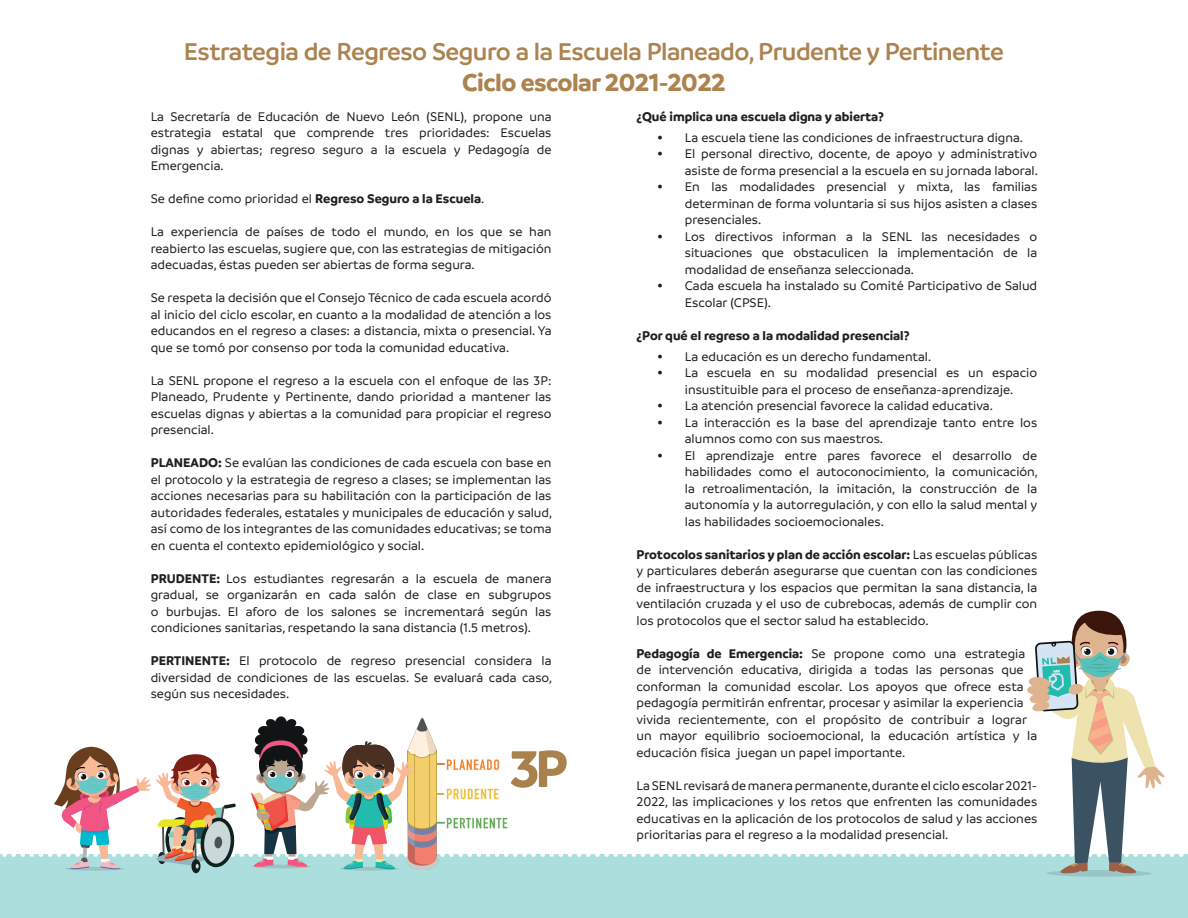
<style>
.page{position:relative;width:1188px;height:918px;background:#fff}
.page>*{position:absolute;margin:0;border:0;box-sizing:border-box;transform-origin:0 0}
.t1{font:700 55.35px "Branding SF";color:#a9814d}
.t2{font:600 26.1px "Branding SF";letter-spacing:-.02em;color:#ac834f}
.t3{font:700 26.1px "Branding SF";letter-spacing:-.02em;color:#ac834f}
.t4{font:500 13.5px/16.5px "Branding SF";color:#231f20;text-align:justify}
.t5{font:700 13.5px "Branding SF";color:#231f20}
.s1{font-weight:700}
.s2{font-family:"Times";font-weight:400}
</style>
<div class="page">
<div style="left:0;top:855px;width:1188px;height:63px;background:#addede"></div>
<div style="left:1046px;top:870px;width:106px;height:7px;background:#9ac5c5;border-radius:50%"></div>
<svg style="left:0;top:610px;width:1188px;height:264px"></svg>
<img style="left:446px;top:753px;width:74px;height:80px">
<h2 class="t2" style="left:184px;top:37px;width:822px">Estrategia de Regreso Seguro a la Escuela Planeado, Prudente y Pertinente</h2>
<h2 class="t3" style="left:462px;top:68px;width:265px">Ciclo escolar 2021-2022</h2>
<p class="t4" style="left:151px;top:108px;width:402px">La Secretaría de Educación de Nuevo León (SENL), propone una estrategia estatal que comprende tres prioridades: Escuelas dignas y abiertas; regreso seguro a la escuela y Pedagogía de Emergencia.</p>
<p class="t4" style="left:151px;top:191px;width:335px">Se define como prioridad el <span class="s1">Regreso Seguro a la Escuela</span>.</p>
<p class="t4" style="left:151px;top:224px;width:402px">La experiencia de países de todo el mundo, en los que se han reabierto las escuelas, sugiere que, con las estrategias de mitigación adecuadas, éstas pueden ser abiertas de forma segura.</p>
<p class="t4" style="left:151px;top:290px;width:402px">Se respeta la decisión que el Consejo Técnico de cada escuela acordó al inicio del ciclo escolar, en cuanto a la modalidad de atención a los educandos en el regreso a clases: a distancia, mixta o presencial. Ya que se tomó por consenso por toda la comunidad educativa.</p>
<p class="t4" style="left:151px;top:372px;width:402px">La SENL propone el regreso a la escuela con el enfoque de las 3P:<br>Planeado, Prudente y Pertinente, dando prioridad a mantener las escuelas dignas y abiertas a la comunidad para propiciar el regreso presencial.</p>
<p class="t4" style="left:151px;top:455px;width:403px"><span class="s1">PLANEADO:</span> Se evalúan las condiciones de cada escuela con base en el protocolo y la estrategia de regreso a clases; se implementan las acciones necesarias para su habilitación con la participación de las autoridades federales, estatales y municipales de educación y salud, así como de los integrantes de las comunidades educativas; se toma en cuenta el contexto epidemiológico y social.</p>
<p class="t4" style="left:151px;top:570px;width:402px"><span class="s1">PRUDENTE:</span> Los estudiantes regresarán a la escuela de manera gradual, se organizarán en cada salón de clase en subgrupos o burbujas. El aforo de los salones se incrementará según las condiciones sanitarias, respetando la sana distancia (1.5 metros).</p>
<p class="t4" style="left:151px;top:653px;width:403px"><span class="s1">PERTINENTE:</span> El protocolo de regreso presencial considera la diversidad de condiciones de las escuelas. Se evaluará cada caso, según sus necesidades.</p>
<h1 class="t1" style="left:509px;top:737px;width:60px">3P</h1>
<p class="t5" style="left:637px;top:109px;width:249px">¿Qué implica una escuela digna y abierta?</p>
<p class="t4" style="left:658px;top:129px;width:367px"><span class="s2">•</span> La escuela tiene las condiciones de infraestructura digna.</p>
<p class="t4" style="left:658px;top:146px;width:382px;text-align:right"><span class="s2">•</span> El personal directivo, docente, de apoyo y administrativo asiste de forma presencial a la escuela en su jornada laboral.</p>
<p class="t4" style="left:685px;top:179px;width:354px;text-indent:-27px"><span class="s2">•</span> En las modalidades presencial y mixta, las familias determinan de forma voluntaria si sus hijos asisten a clases presenciales.</p>
<p class="t4" style="left:685px;top:228px;width:354px;text-indent:-27px"><span class="s2">•</span> Los directivos informan a la SENL las necesidades o situaciones que obstaculicen la implementación de la modalidad de enseñanza seleccionada.</p>
<p class="t4" style="left:685px;top:278px;width:354px;text-indent:-27px"><span class="s2">•</span> Cada escuela ha instalado su Comité Participativo de Salud<br>Escolar (CPSE).</p>
<p class="t5" style="left:637px;top:328px;width:275px">¿Por qué el regreso a la modalidad presencial?</p>
<p class="t4" style="left:658px;top:348px;width:275px"><span class="s2">•</span> La educación es un derecho fundamental.</p>
<p class="t4" style="left:658px;top:365px;width:381px;text-align:center"><span class="s2">•</span> La escuela en su modalidad presencial es un espacio insustituible para el proceso de enseñanza-aprendizaje.</p>
<p class="t4" style="left:658px;top:398px;width:337px"><span class="s2">•</span> La atención presencial favorece la calidad educativa.</p>
<p class="t4" style="left:685px;top:414px;width:354px;text-indent:-27px"><span class="s2">•</span> La interacción es la base del aprendizaje tanto entre los alumnos como con sus maestros.</p>
<p class="t4" style="left:685px;top:447px;width:355px;text-indent:-27px"><span class="s2">•</span> El aprendizaje entre pares favorece el desarrollo de habilidades como el autoconocimiento, la comunicación, la retroalimentación, la imitación, la construcción de la autonomía y la autorregulación, y con ello la salud mental y las habilidades socioemocionales.</p>
<p class="t4" style="left:637px;top:546px;width:402px"><span class="s1">Protocolos sanitarios y plan de acción escolar:</span> Las escuelas públicas y particulares deberán asegurarse que cuentan con las condiciones de infraestructura y los espacios que permitan la sana distancia, la ventilación cruzada y el uso de cubrebocas, además de cumplir con los protocolos que el sector salud ha establecido.</p>
<p class="t4" style="left:637px;top:645px;width:402px;text-align:left"><span class="s1">Pedagogía de Emergencia:</span> Se propone como una estrategia de intervención educativa, dirigida a todas las personas que conforman la comunidad escolar. Los apoyos que ofrece esta pedagogía permitirán enfrentar, procesar y asimilar la experiencia vivida recientemente, con el propósito de contribuir a lograr un mayor equilibrio socioemocional, la educación artística y la educación física juegan un papel importante.</p>
<p class="t4" style="left:637px;top:777px;width:402px">La SENL revisará de manera permanente, durante el ciclo escolar 2021- 2022, las implicaciones y los retos que enfrenten las comunidades educativas en la aplicación de los protocolos de salud y las acciones prioritarias para el regreso a la modalidad presencial.</p>
</div>
